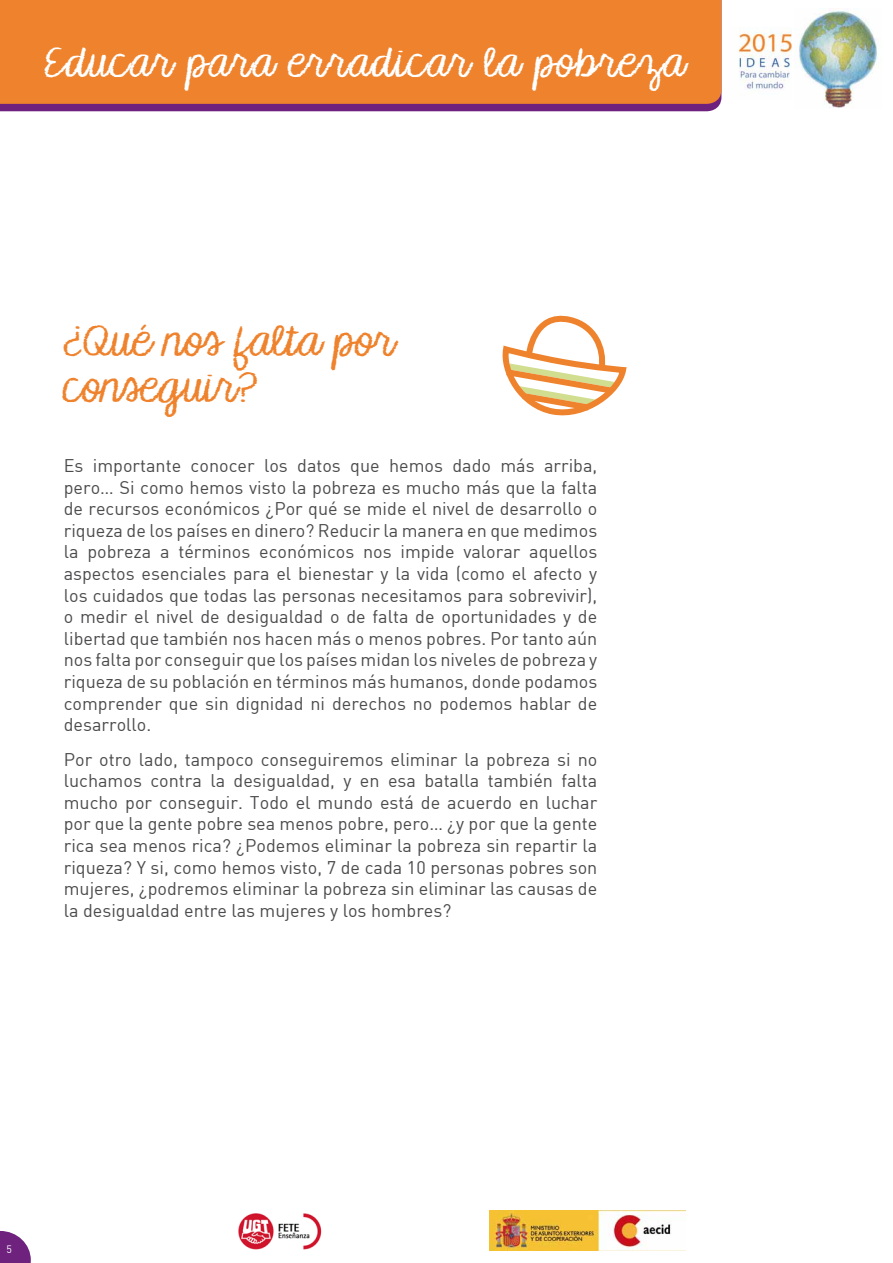
<style>
.page{position:relative;width:893px;height:1263px;background:#fff}
.page>*{position:absolute;margin:0;border:0;box-sizing:border-box;transform-origin:0 0}
.t1{font:40.5px/46.5px "KG Makes You Stronger";letter-spacing:.01em;color:#ef822c}
.t2{font:39px "KG Makes You Stronger";letter-spacing:.04em;color:#fff}
.t3{font:18px/21.6px "DIN";color:#4b4b4d;text-align:justify}
.t4{font:10.5px "DIN";color:#fff}
</style>
<div class="page">
<div style="left:0;top:104px;width:720px;height:7px;background:#6e217d"></div>
<div style="left:0;top:0;width:721px;height:104px;background:#ef822c"></div>
<img style="left:489px;top:1211px;width:196px;height:40px">
<img style="left:238px;top:1213px;width:84px;height:37px">
<svg style="left:0;top:1231px;width:31px;height:32px"></svg>
<img style="left:799px;top:11px;width:78px;height:97px">
<img style="left:738px;top:31px;width:54px;height:58px">
<svg style="left:502px;top:315px;width:125px;height:101px"></svg>
<h2 class="t2" style="left:44px;top:39px;width:641px">Educar para erradicar la pobreza</h2>
<h1 class="t1" style="left:63px;top:320px;width:333px">¿Qué nos falta por conseguir?</h1>
<p class="t3" style="left:64px;top:454px;width:535px">Es importante conocer los datos que hemos dado más arriba, pero… Si como hemos visto la pobreza es mucho más que la falta de recursos económicos ¿Por qué se mide el nivel de desarrollo o riqueza de los países en dinero? Reducir la manera en que medimos la pobreza a términos económicos nos impide valorar aquellos aspectos esenciales para el bienestar y la vida (como el afecto y los cuidados que todas las personas necesitamos para sobrevivir), o medir el nivel de desigualdad o de falta de oportunidades y de libertad que también nos hacen más o menos pobres. Por tanto aún nos falta por conseguir que los países midan los niveles de pobreza y riqueza de su población en términos más humanos, donde podamos comprender que sin dignidad ni derechos no podemos hablar de desarrollo.</p>
<p class="t3" style="left:64px;top:748px;width:535px">Por otro lado, tampoco conseguiremos eliminar la pobreza si no luchamos contra la desigualdad, y en esa batalla también falta mucho por conseguir. Todo el mundo está de acuerdo en luchar por que la gente pobre sea menos pobre, pero… ¿y por que la gente rica sea menos rica? ¿Podemos eliminar la pobreza sin repartir la riqueza? Y si, como hemos visto, 7 de cada 10 personas pobres son mujeres, ¿podremos eliminar la pobreza sin eliminar las causas de la desigualdad entre las mujeres y los hombres?</p>
<p class="t4" style="left:6px;top:1242px;width:7px">5</p>
</div>
